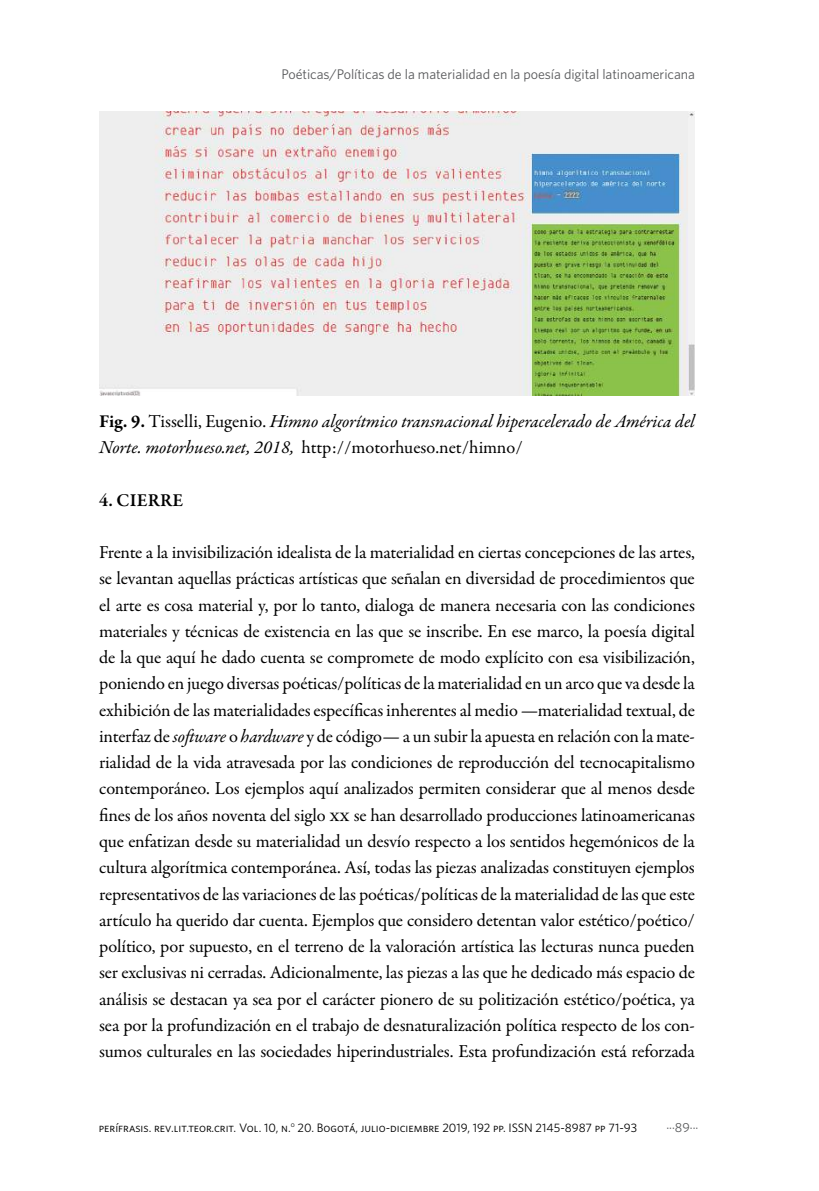
<style>
.page{position:relative;width:819px;height:1191px;background:#fff}
.page>*{position:absolute;margin:0;border:0;box-sizing:border-box;transform-origin:0 0}
.t1{font:18.38px/26.2px "Garamond Premr Pro";letter-spacing:-.01em;color:#000;text-align:justify}
.t2{font:italic 18.38px/26.2px "Garamond Premr Pro";color:#000}
.t3{font:600 18.38px "Garamond Premr Pro";letter-spacing:.015em;color:#000}
.t4{font:14px "Whitney";letter-spacing:-.005em;color:#58595b}
.t5{font:13.12px "Whitney";color:#58595b}
.t6{font:12.25px "Whitney";color:#000}
.s1{font-weight:700;font-style:normal}
.s2{font-style:normal}
.s3{font-style:italic}
</style>
<div class="page">
<img style="left:99px;top:112px;width:595px;height:284px">
<p class="t4" style="left:281px;top:65px;width:415px">Poéticas/Políticas de la materialidad en la poesía digital latinoamericana</p>
<p class="t2" style="left:99px;top:409px;width:598px"><span class="s1">Fig. 9.</span> <span class="s2">Tisselli, Eugenio.</span> Himno algorítmico transnacional hiperacelerado de América del<br>Norte. motorhueso.net, 2018, <span class="s2">http://motorhueso.net/himno/</span></p>
<p class="t3" style="left:99px;top:489px;width:85px">4. CIERRE</p>
<p class="t1" style="left:99px;top:539px;width:597px">Frente a la invisibilización idealista de la materialidad en ciertas concepciones de las artes, se levantan aquellas prácticas artísticas que señalan en diversidad de procedimientos que el arte es cosa material y, por lo tanto, dialoga de manera necesaria con las condiciones materiales y técnicas de existencia en las que se inscribe. En ese marco, la poesía digital de la que aquí he dado cuenta se compromete de modo explícito con esa visibilización, poniendo en juego diversas poéticas/políticas de la materialidad en un arco que va desde la exhibición de las materialidades específicas inherentes al medio —materialidad textual, de interfaz de <span class="s3">software</span> o <span class="s3">hardware</span> y de código— a un subir la apuesta en relación con la mate&shy;rialidad de la vida atravesada por las condiciones de reproducción del tecnocapitalismo contemporáneo. Los ejemplos aquí analizados permiten considerar que al menos desde fines de los años noventa del siglo xx se han desarrollado producciones latinoamericanas que enfatizan desde su materialidad un desvío respecto a los sentidos hegemónicos de la cultura algorítmica contemporánea. Así, todas las piezas analizadas constituyen ejemplos representativos de las variaciones de las poéticas/políticas de la materialidad de las que este artículo ha querido dar cuenta. Ejemplos que considero detentan valor estético/poético/ político, por supuesto, en el terreno de la valoración artística las lecturas nunca pueden ser exclusivas ni cerradas. Adicionalmente, las piezas a las que he dedicado más espacio de análisis se destacan ya sea por el carácter pionero de su politización estético/poética, ya sea por la profundización en el trabajo de desnaturalización política respecto de los con&shy;sumos culturales en las sociedades hiperindustriales. Esta profundización está reforzada</p>
<p class="t6" style="left:99px;top:1119px;width:539px">perífrasis. rev.lit.teor.crit. Vol. 10, n.<sup>o</sup> 20. Bogotá, julio-diciembre 2019, 192 pp. ISSN 2145-8987 pp 71-93</p>
<p class="t5" style="left:666px;top:1118px;width:33px">···89···</p>
</div>
